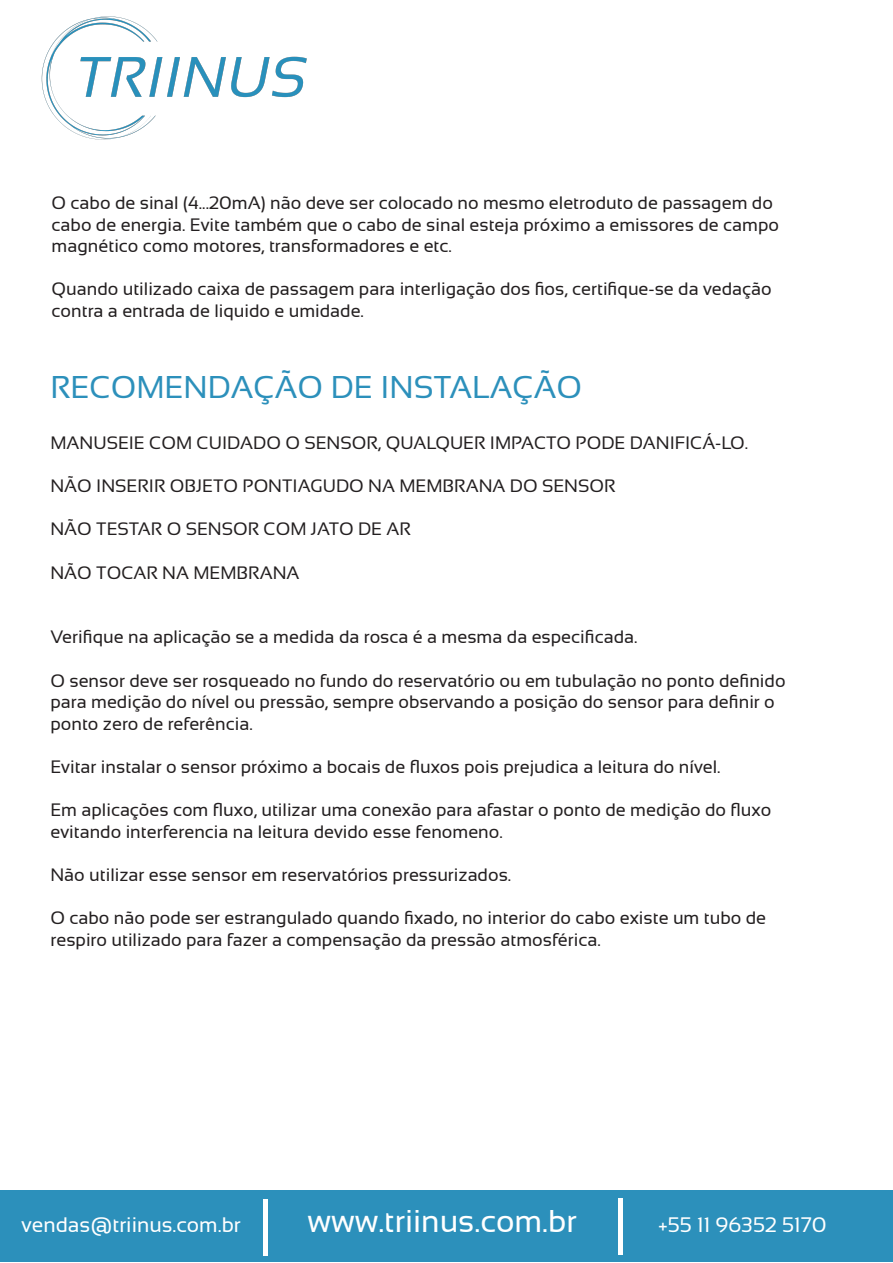
<style>
.page{position:relative;width:893px;height:1263px;background:#fff}
.page>*{position:absolute;margin:0;border:0;box-sizing:border-box;transform-origin:0 0}
.t1{font:31.5px "Sansation";color:#2c90bb}
.t2{font:31.5px "Sansation";color:#fff}
.t3{font:21px "Sansation";color:#fff}
.t4{font:18px/21.6px "Sansation";color:#231f20}
</style>
<div class="page">
<img style="left:41px;top:16px;width:266px;height:124px">
<div style="left:1px;top:1190px;width:892px;height:72px;background:#2c90bb"></div>
<div style="left:263px;top:1199px;width:5px;height:57px;background:#fff"></div>
<hr style="left:619px;top:1198px;width:4px;height:56px;background:#fff">
<p class="t4" style="left:52px;top:192px;width:729px">O cabo de sinal (4...20mA) não deve ser colocado no mesmo eletroduto de passagem do cabo de energia. Evite também que o cabo de sinal esteja próximo a emissores de campo magnético como motores, transformadores e etc.</p>
<p class="t4" style="left:52px;top:278px;width:722px">Quando utilizado caixa de passagem para interligação dos fios, certifique-se da vedação contra a entrada de liquido e umidade.</p>
<h1 class="t1" style="left:50px;top:369px;width:533px">RECOMENDAÇÃO DE INSTALAÇÃO</h1>
<p class="t4" style="left:50px;top:432px;width:699px">MANUSEIE COM CUIDADO O SENSOR, QUALQUER IMPACTO PODE DANIFICÁ-LO.</p>
<p class="t4" style="left:50px;top:475px;width:567px">NÃO INSERIR OBJETO PONTIAGUDO NA MEMBRANA DO SENSOR</p>
<p class="t4" style="left:50px;top:518px;width:362px">NÃO TESTAR O SENSOR COM JATO DE AR</p>
<p class="t4" style="left:50px;top:561px;width:251px">NÃO TOCAR NA MEMBRANA</p>
<p class="t4" style="left:50px;top:626px;width:589px">Verifique na aplicação se a medida da rosca é a mesma da especificada.</p>
<p class="t4" style="left:50px;top:669px;width:737px">O sensor deve ser rosqueado no fundo do reservatório ou em tubulação no ponto definido para medição do nível ou pressão, sempre observando a posição do sensor para definir o ponto zero de referência.</p>
<p class="t4" style="left:50px;top:756px;width:672px">Evitar instalar o sensor próximo a bocais de fluxos pois prejudica a leitura do nível.</p>
<p class="t4" style="left:50px;top:799px;width:722px">Em aplicações com fluxo, utilizar uma conexão para afastar o ponto de medição do fluxo evitando interferencia na leitura devido esse fenomeno.</p>
<p class="t4" style="left:50px;top:864px;width:462px">Não utilizar esse sensor em reservatórios pressurizados.</p>
<p class="t4" style="left:50px;top:907px;width:717px">O cabo não pode ser estrangulado quando fixado, no interior do cabo existe um tubo de respiro utilizado para fazer a compensação da pressão atmosférica.</p>
<p class="t3" style="left:22px;top:1213px;width:221px">vendas@triinus.com.br</p>
<h1 class="t2" style="left:307px;top:1204px;width:271px">www.triinus.com.br</h1>
<p class="t3" style="left:658px;top:1213px;width:170px">+55 11 96352 5170</p>
</div>
